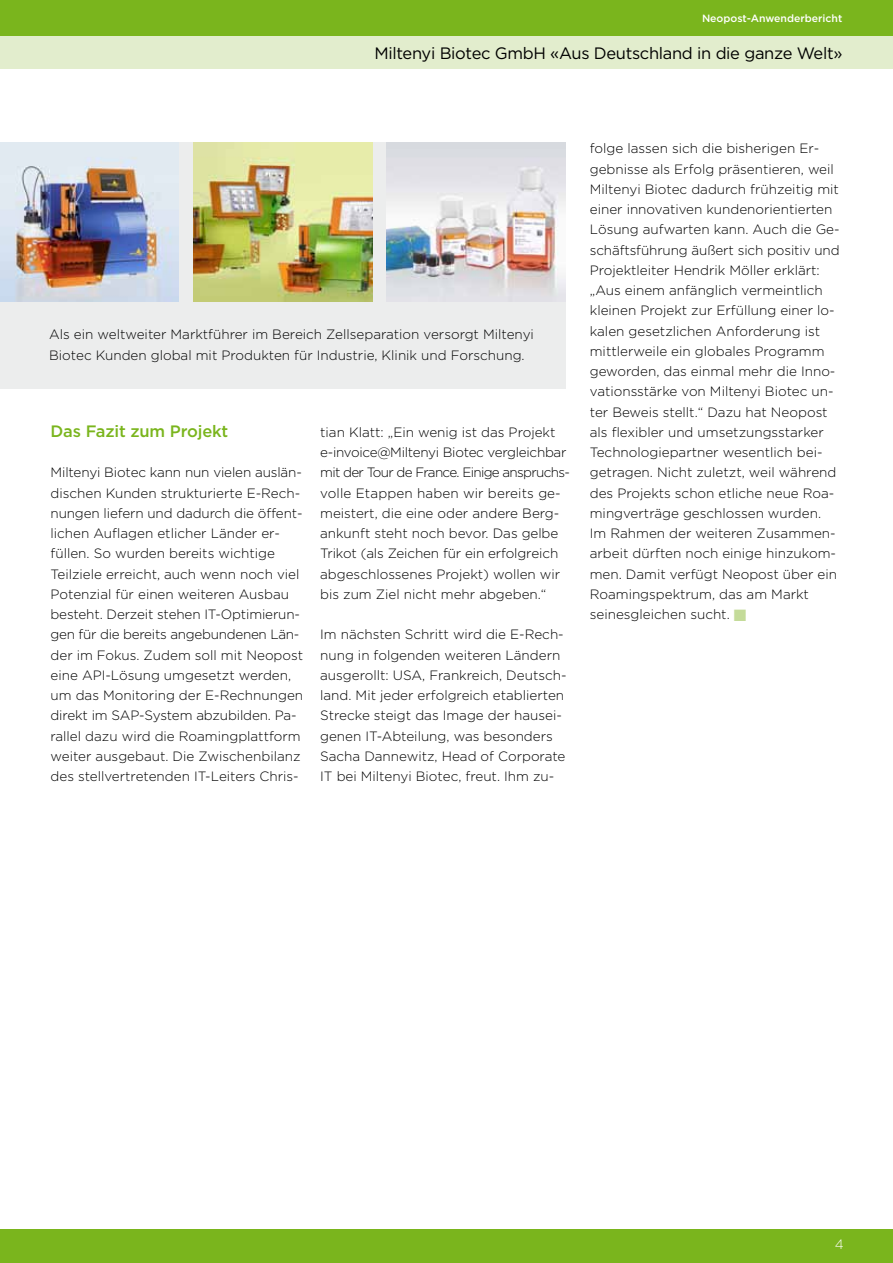
<style>
.page{position:relative;width:893px;height:1263px;background:#fff}
.page>*{position:absolute;margin:0;border:0;box-sizing:border-box;transform-origin:0 0}
.t1{font:16.5px "Gotham";letter-spacing:-.02em;color:#000}
.t2{font:500 16.5px "Gotham";letter-spacing:-.01em;color:#7ab51d}
.t3{font:300 13.5px/20.2px "Gotham";color:#000}
.t4{font:300 13.5px "Gotham";color:#fff}
.t5{font:500 10.5px "Gotham";color:#fff}
.s1{color:#c4db99}
</style>
<div class="page">
<div style="left:0;top:0;width:893px;height:36px;background:#7ab51d"></div>
<div style="left:0;top:1229px;width:893px;height:34px;background:#7ab51d"></div>
<div style="left:0;top:36px;width:893px;height:32px;background:#e2edcd"></div>
<div style="left:0;top:142px;width:566px;height:247px;background:#eceded"></div>
<img style="left:0;top:142px;width:179px;height:160px">
<img style="left:193px;top:142px;width:179px;height:160px">
<img style="left:387px;top:142px;width:179px;height:160px">
<p class="t5" style="left:702px;top:13px;width:142px">Neopost-Anwenderbericht</p>
<p class="t1" style="left:374px;top:43px;width:469px">Miltenyi Biotec GmbH «Aus Deutschland in die ganze Welt»</p>
<p class="t3" style="left:49px;top:324px;width:486px;line-height:21px">Als ein weltweiter Marktführer im Bereich Zellseparation versorgt Miltenyi<br>Biotec Kunden global mit Produkten für Industrie, Klinik und Forschung.</p>
<p class="t2" style="left:51px;top:422px;width:179px">Das Fazit zum Projekt</p>
<p class="t3" style="left:51px;top:462px;width:254px">Miltenyi Biotec kann nun vielen auslän&shy;dischen Kunden strukturierte E-Rech&shy;nungen liefern und dadurch die öffent&shy;lichen Auflagen etlicher Länder er&shy;füllen. So wurden bereits wichtige Teilziele erreicht, auch wenn noch viel Potenzial für einen weiteren Ausbau besteht. Derzeit stehen IT-Optimierun&shy;gen für die bereits angebundenen Län&shy;der im Fokus. Zudem soll mit Neopost eine API-Lösung umgesetzt werden, um das Monitoring der E-Rechnungen direkt im SAP-System abzubilden. Pa&shy;rallel dazu wird die Roamingplattform weiter ausgebaut. Die Zwischenbilanz des stellvertretenden IT-Leiters Chris-</p>
<p class="t3" style="left:320px;top:421px;width:251px">tian Klatt: „Ein wenig ist das Projekt e-invoice@Miltenyi Biotec vergleichbar mit der Tour de France. Einige anspruchs&shy;volle Etappen haben wir bereits ge&shy;meistert, die eine oder andere Berg&shy;ankunft steht noch bevor. Das gelbe Trikot (als Zeichen für ein erfolgreich abgeschlossenes Projekt) wollen wir bis zum Ziel nicht mehr abgeben.“</p>
<p class="t3" style="left:320px;top:624px;width:248px">Im nächsten Schritt wird die E-Rech&shy;nung in folgenden weiteren Ländern ausgerollt: USA, Frankreich, Deutsch&shy;land. Mit jeder erfolgreich etablierten Strecke steigt das Image der hausei&shy;genen IT-Abteilung, was besonders Sacha Dannewitz, Head of Corporate IT bei Miltenyi Biotec, freut. Ihm zu-</p>
<p class="t3" style="left:590px;top:138px;width:251px">folge lassen sich die bisherigen Er&shy;gebnisse als Erfolg präsentieren, weil Miltenyi Biotec dadurch frühzeitig mit einer innovativen kundenorientierten Lösung aufwarten kann. Auch die Ge&shy;schäftsführung äußert sich positiv und Projektleiter Hendrik Möller erklärt: „Aus einem anfänglich vermeintlich kleinen Projekt zur Erfüllung einer lo&shy;kalen gesetzlichen Anforderung ist mittlerweile ein globales Programm geworden, das einmal mehr die Inno&shy;vationsstärke von Miltenyi Biotec un&shy;ter Beweis stellt.“ Dazu hat Neopost als flexibler und umsetzungsstarker Technologiepartner wesentlich bei&shy;getragen. Nicht zuletzt, weil während des Projekts schon etliche neue Roa&shy;mingverträge geschlossen wurden.<br>Im Rahmen der weiteren Zusammen&shy;arbeit dürften noch einige hinzukom&shy;men. Damit verfügt Neopost über ein Roamingspektrum, das am Markt seinesgleichen sucht. <span class="s1">■</span></p>
<p class="t4" style="left:835px;top:1235px;width:10px">4</p>
</div>
